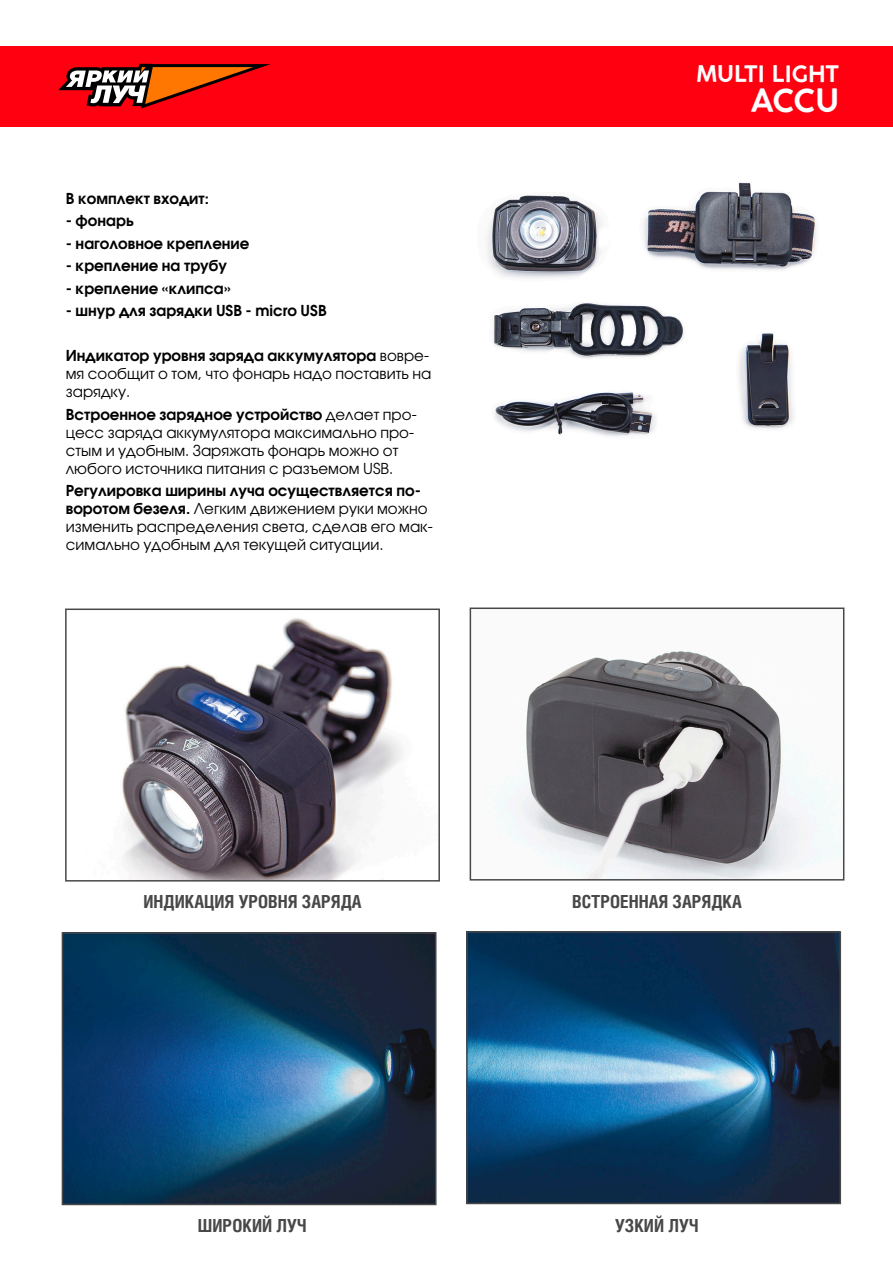
<style>
.page{position:relative;width:893px;height:1263px;background:#fff}
.page>*{position:absolute;margin:0;border:0;box-sizing:border-box;transform-origin:0 0}
.t1{font:700 31.5px "Coco Gothic";color:#fff}
.t2{font:700 22.5px "Coco Gothic";color:#fff}
.t3{font:700 18px "Helios Cond";color:#484848}
.t4{font:15px/18px "Avant Garde Gothic Book ITC";color:#000}
.t5{font:15px "Avant Garde Gothic Demi ITC";color:#000}
.s1{font-family:"Avant Garde Gothic Book ITC"}
.s2{font-family:"Avant Garde Gothic Demi ITC"}
</style>
<div class="page">
<div style="left:0;top:46px;width:893px;height:80px;background:#f01"></div>
<svg style="left:58px;top:64px;width:213px;height:45px"></svg>
<img style="left:122px;top:618px;width:280px;height:260px">
<div style="left:65px;top:608px;width:375px;height:273px;border:2px solid #484848"></div>
<img style="left:484px;top:651px;width:357px;height:226px">
<div style="left:470px;top:607px;width:374px;height:273px;border:2px solid #484848"></div>
<img style="left:65px;top:935px;width:368px;height:267px">
<div style="left:62px;top:932px;width:374px;height:273px;border:2px solid #484848"></div>
<img style="left:469px;top:934px;width:369px;height:267px">
<div style="left:466px;top:931px;width:375px;height:273px;border:2px solid #484848"></div>
<img style="left:487px;top:182px;width:329px;height:255px">
<p class="t5" style="left:66px;top:189px;width:145px">В комплект входит:</p>
<p class="t5" style="left:66px;top:211px;width:69px">- фонарь</p>
<p class="t5" style="left:66px;top:234px;width:185px">- наголовное крепление</p>
<p class="t5" style="left:66px;top:256px;width:163px">- крепление на трубу</p>
<p class="t5" style="left:66px;top:279px;width:166px">- крепление «клипса»</p>
<p class="t5" style="left:66px;top:301px;width:262px">- шнур для зарядки USB - micro USB</p>
<p class="t5" style="left:66px;top:346px;width:365px">Индикатор уровня заряда аккумулятора <span class="s1">вовре-</span></p>
<p class="t4" style="left:66px;top:365px;width:367px">мя сообщит о том, что фонарь надо поставить на зарядку.</p>
<p class="t5" style="left:66px;top:405px;width:352px">Встроенное зарядное устройство <span class="s1">делает про-</span></p>
<p class="t4" style="left:66px;top:423px;width:350px">цесс заряда аккумулятора максимально про&shy;стым и удобным. Заряжать фонарь можно от любого источника питания с разъемом USB.</p>
<p class="t5" style="left:66px;top:481px;width:357px">Регулировка ширины луча осуществляется по-</p>
<p class="t4" style="left:66px;top:500px;width:368px"><span class="s2">воротом безеля.</span> Легким движением руки можно изменить распределения света, сделав его мак&shy;симально удобным для текущей ситуации.</p>
<h2 class="t2" style="left:696px;top:57px;width:145px">MULTI LIGHT</h2>
<h1 class="t1" style="left:751px;top:77px;width:90px">ACCU</h1>
<p class="t3" style="left:143px;top:891px;width:220px">ИНДИКАЦИЯ УРОВНЯ ЗАРЯДА</p>
<p class="t3" style="left:572px;top:891px;width:171px">ВСТРОЕННАЯ ЗАРЯДКА</p>
<p class="t3" style="left:198px;top:1215px;width:110px">ШИРОКИЙ ЛУЧ</p>
<p class="t3" style="left:615px;top:1215px;width:85px">УЗКИЙ ЛУЧ</p>
</div>
